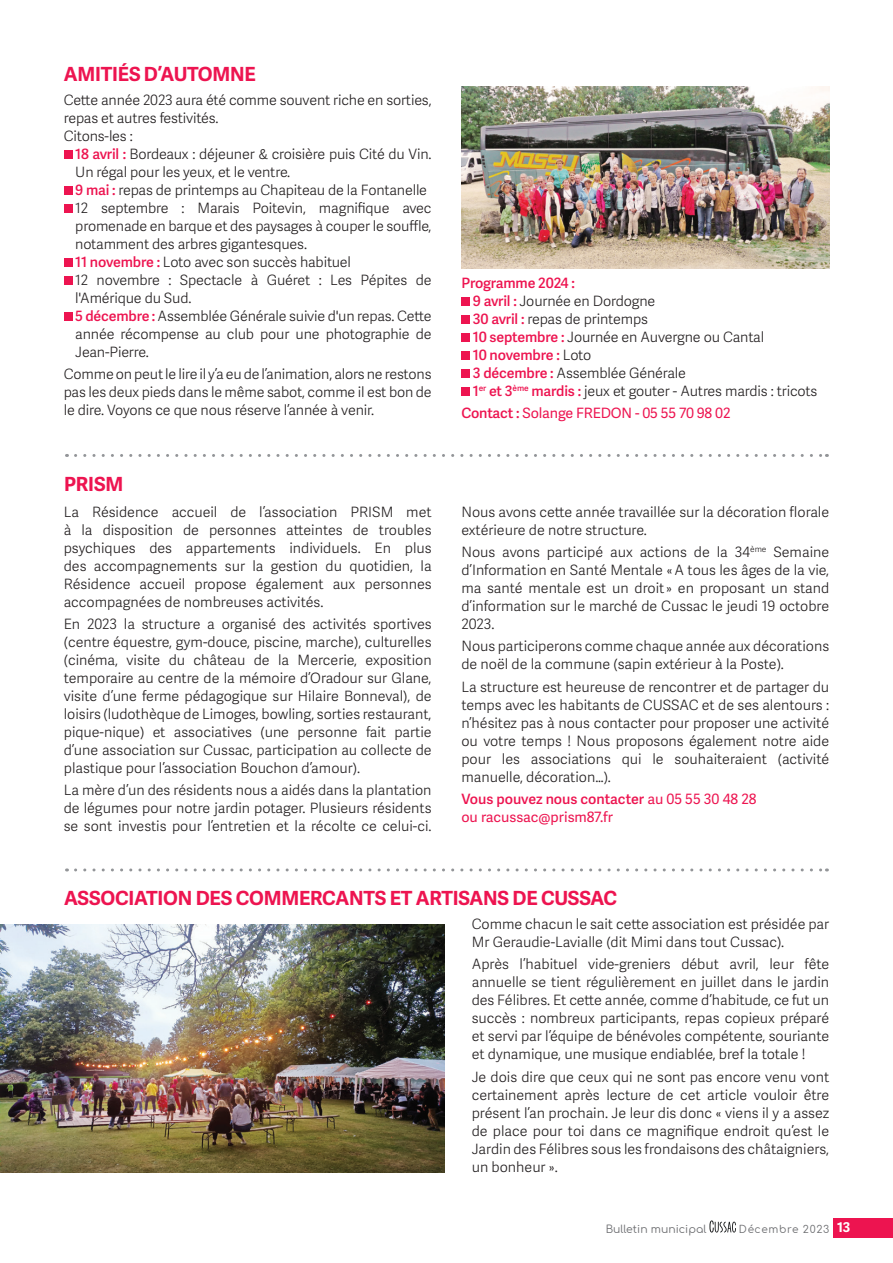
<style>
.page{position:relative;width:893px;height:1263px;background:#fff}
.page>*{position:absolute;margin:0;border:0;box-sizing:border-box;transform-origin:0 0}
.t1{font:700 19.5px "Adelle Sans Devanagari";letter-spacing:-.01em;color:#ed1450}
.t2{font:300 14.25px/18px "Adelle Sans Devanagari";letter-spacing:-.01em;color:#231f20;text-align:justify}
.t3{font:14.25px/18px "Adelle Sans Devanagari";letter-spacing:-.01em;color:#ed1450}
.t4{font:600 14.25px "Adelle Sans Devanagari";letter-spacing:-.01em;color:#ed1450}
.t5{font:700 13.5px "Adelle Sans Devanagari";color:#fff}
.t6{font:10.8px "Comfortaa";color:#6c6d70}
.t7{font:10.5px "Comfortaa";letter-spacing:.06em;color:#6c6d70}
.s1{font-weight:600;color:#ed1450}
.s2{font-weight:300;color:#231f20}
.s3{font-weight:600}
</style>
<div class="page">
<div style="left:834px;top:1218px;width:59px;height:19px;background:#ed1450"></div>
<svg style="left:709px;top:1220px;width:27px;height:12px"></svg>
<div style="left:64px;top:151px;width:8px;height:8px;background:#ed1450"></div>
<div style="left:64px;top:187px;width:8px;height:8px;background:#ed1450"></div>
<div style="left:64px;top:205px;width:8px;height:8px;background:#ed1450"></div>
<div style="left:64px;top:259px;width:8px;height:8px;background:#ed1450"></div>
<div style="left:64px;top:277px;width:8px;height:8px;background:#ed1450"></div>
<div style="left:64px;top:313px;width:8px;height:8px;background:#ed1450"></div>
<div style="left:461px;top:297px;width:9px;height:9px;background:#ed1450"></div>
<div style="left:461px;top:315px;width:9px;height:9px;background:#ed1450"></div>
<div style="left:461px;top:333px;width:9px;height:9px;background:#ed1450"></div>
<div style="left:461px;top:351px;width:9px;height:9px;background:#ed1450"></div>
<div style="left:461px;top:369px;width:9px;height:9px;background:#ed1450"></div>
<div style="left:461px;top:387px;width:9px;height:9px;background:#ed1450"></div>
<img style="left:461px;top:86px;width:368px;height:183px">
<svg style="left:76px;top:454px;width:751px;height:3px"></svg>
<svg style="left:76px;top:868px;width:751px;height:3px"></svg>
<img style="left:0;top:925px;width:444px;height:248px">
<p class="t1" style="left:64px;top:63px;width:194px">AMITIÉS D’AUTOMNE</p>
<p class="t2" style="left:64px;top:92px;width:369px">Cette année 2023 aura été comme souvent riche en sorties, repas et autres festivités.</p>
<p class="t2" style="left:64px;top:128px;width:71px">Citons-les :</p>
<p class="t2" style="left:75px;top:146px;width:358px"><span class="s1">18 avril :</span> Bordeaux : déjeuner &amp; croisière puis Cité du Vin.<br>Un régal pour les yeux, et le ventre.</p>
<p class="t2" style="left:75px;top:182px;width:353px"><span class="s1">9 mai :</span> repas de printemps au Chapiteau de la Fontanelle</p>
<p class="t2" style="left:75px;top:200px;width:358px">12 septembre : Marais Poitevin, magnifique avec promenade en barque et des paysages à couper le souffle, notamment des arbres gigantesques.</p>
<p class="t2" style="left:75px;top:254px;width:277px"><span class="s1">11 novembre :</span> Loto avec son succès habituel</p>
<p class="t2" style="left:75px;top:272px;width:358px">12 novembre : Spectacle à Guéret : Les Pépites de l'Amérique du Sud.</p>
<p class="t2" style="left:75px;top:308px;width:358px"><span class="s1">5 décembre :</span> Assemblée Générale suivie d'un repas. Cette année récompense au club pour une photographie de Jean-Pierre.</p>
<p class="t2" style="left:64px;top:366px;width:369px">Comme on peut le lire il y’a eu de l’animation, alors ne restons pas les deux pieds dans le même sabot, comme il est bon de le dire. Voyons ce que nous réserve l’année à venir.</p>
<p class="t1" style="left:64px;top:473px;width:61px">PRISM</p>
<p class="t2" style="left:64px;top:504px;width:369px">La Résidence accueil de l’association PRISM met à la disposition de personnes atteintes de troubles psychiques des appartements individuels. En plus des accompagnements sur la gestion du quotidien, la Résidence accueil propose également aux personnes accompagnées de nombreuses activités.</p>
<p class="t2" style="left:64px;top:616px;width:369px">En 2023 la structure a organisé des activités sportives (centre équestre, gym-douce, piscine, marche), culturelles (cinéma, visite du château de la Mercerie, exposition temporaire au centre de la mémoire d’Oradour sur Glane, visite d’une ferme pédagogique sur Hilaire Bonneval), de loisirs (ludothèque de Limoges, bowling, sorties restaurant, pique-nique) et associatives (une personne fait partie d’une association sur Cussac, participation au collecte de plastique pour l’association Bouchon d’amour).</p>
<p class="t2" style="left:64px;top:782px;width:369px">La mère d’un des résidents nous a aidés dans la plantation de légumes pour notre jardin potager. Plusieurs résidents se sont investis pour l’entretien et la récolte ce celui-ci.</p>
<p class="t4" style="left:461px;top:275px;width:115px">Programme 2024 :</p>
<p class="t2" style="left:473px;top:293px;width:184px"><span class="s1">9 avril :</span> Journée en Dordogne</p>
<p class="t2" style="left:473px;top:311px;width:177px"><span class="s1">30 avril :</span> repas de printemps</p>
<p class="t2" style="left:473px;top:329px;width:293px"><span class="s1">10 septembre :</span> Journée en Auvergne ou Cantal</p>
<p class="t4" style="left:473px;top:347px;width:120px">10 novembre : <span class="s2">Loto</span></p>
<p class="t2" style="left:473px;top:365px;width:215px"><span class="s1">3 décembre :</span> Assemblée Générale</p>
<p class="t2" style="left:473px;top:383px;width:346px"><span class="s1">1</span><sup>er</sup> <span class="s1">et 3</span><sup>ème</sup> <span class="s1">mardis :</span> jeux et gouter - Autres mardis : tricots</p>
<p class="t3" style="left:461px;top:405px;width:271px"><span class="s3">Contact :</span> Solange FREDON - 05 55 70 98 02</p>
<p class="t2" style="left:461px;top:504px;width:369px">Nous avons cette année travaillée sur la décoration florale extérieure de notre structure.</p>
<p class="t2" style="left:461px;top:544px;width:369px">Nous avons participé aux actions de la 34<sup>ème</sup> Semaine d’Information en Santé Mentale « A tous les âges de la vie, ma santé mentale est un droit » en proposant un stand d’information sur le marché de Cussac le jeudi 19 octobre 2023.</p>
<p class="t2" style="left:461px;top:638px;width:369px">Nous participerons comme chaque année aux décorations de noël de la commune (sapin extérieur à la Poste).</p>
<p class="t2" style="left:461px;top:678px;width:369px">La structure est heureuse de rencontrer et de partager du temps avec les habitants de CUSSAC et de ses alentours : n’hésitez pas à nous contacter pour proposer une activité ou votre temps ! Nous proposons également notre aide pour les associations qui le souhaiteraient (activité manuelle, décoration…).</p>
<p class="t3" style="left:461px;top:791px;width:297px"><span class="s3">Vous pouvez nous contacter</span> au 05 55 30 48 28 ou racussac@prism87.fr</p>
<p class="t1" style="left:64px;top:887px;width:555px">ASSOCIATION DES COMMERCANTS ET ARTISANS DE CUSSAC</p>
<p class="t2" style="left:472px;top:916px;width:359px">Comme chacun le sait cette association est présidée par<br>Mr Geraudie-Lavialle (dit Mimi dans tout Cussac).</p>
<p class="t2" style="left:472px;top:956px;width:359px">Après l’habituel vide-greniers début avril, leur fête annuelle se tient régulièrement en juillet dans le jardin des Félibres. Et cette année, comme d’habitude, ce fut un succès : nombreux participants, repas copieux préparé et servi par l’équipe de bénévoles compétente, souriante et dynamique, une musique endiablée, bref la totale !</p>
<p class="t2" style="left:472px;top:1069px;width:359px">Je dois dire que ceux qui ne sont pas encore venu vont certainement après lecture de cet article vouloir être présent l’an prochain. Je leur dis donc « viens il y a assez de place pour toi dans ce magnifique endroit qu’est le Jardin des Félibres sous les frondaisons des châtaigniers, un bonheur ».</p>
<p class="t6" style="left:606px;top:1219px;width:102px">Bulletin municipal</p>
<p class="t7" style="left:739px;top:1219px;width:92px">Décembre 2023</p>
<p class="t5" style="left:837px;top:1219px;width:15px">13</p>
</div>
